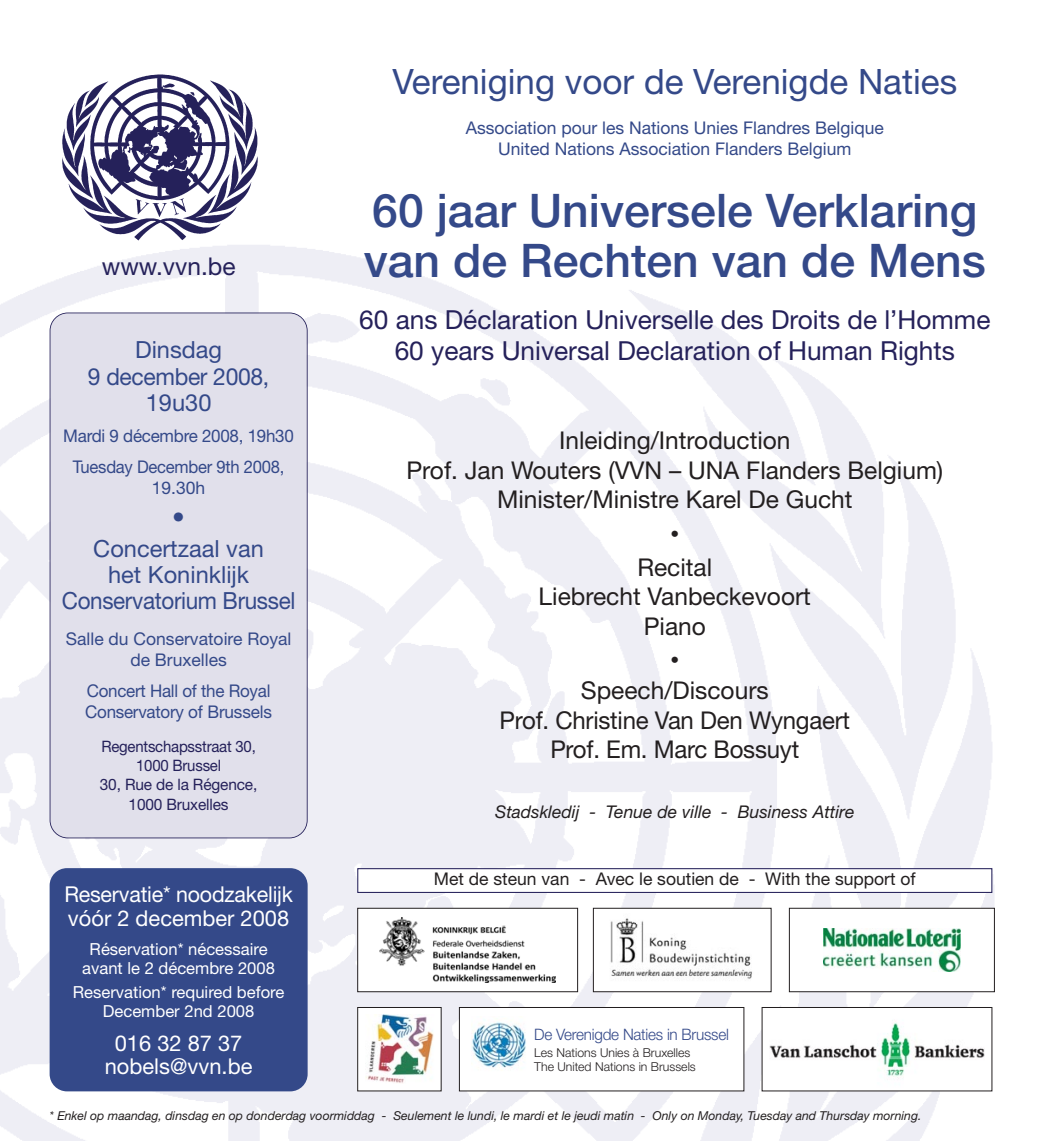
<style>
.page{position:relative;width:1042px;height:1141px;background:#fff}
.page>*{position:absolute;margin:0;border:0;box-sizing:border-box;transform-origin:0 0}
.t1{font:500 46.38px/50.8px "Helvetica Neue LT Std";color:#344989}
.t2{font:35px "Helvetica Neue LT Std";color:#344989}
.t3{font:26.25px/31.5px "Helvetica Neue LT Std";color:#25215a;text-align:center}
.t4{font:25.38px "Helvetica Neue LT Std";color:#344989}
.t5{font:24.5px/29.4px "Helvetica Neue LT Std";color:#231f20;text-align:center}
.t6{font:24.5px "Helvetica Neue LT Std";color:#25215a}
.t7{font:23.62px/26.2px "Helvetica Neue LT Std";color:#344989;text-align:center}
.t8{font:21.88px/23.6px "Helvetica Neue LT Std";color:#fff}
.t9{font:17.5px/21px "Helvetica Neue LT Std";color:#344989;text-align:center}
.t10{font:17.5px "Helvetica Neue LT Std";color:#231f20}
.t11{font:italic 17.5px "Helvetica Neue LT Std";color:#231f20}
.t12{font:16.62px/19.2px "Helvetica Neue LT Std";color:#fff;text-align:center}
.t13{font:15.75px/19.2px "Helvetica Neue LT Std";letter-spacing:-.015em;color:#25215a;text-align:center;scale:.95 1}
.t14{font:300 15.75px "Helvetica Neue LT Std";letter-spacing:-.015em;color:#344989}
.t15{font:italic 12.25px "Helvetica Neue LT Std";color:#231f20}
.t16{font:300 12.25px/14.7px "Helvetica Neue LT Std";color:#231f20}
</style>
<div class="page">
<img style="left:0;top:246px;width:995px;height:895px">
<img style="left:45px;top:74px;width:230px;height:181px">
<div style="left:358px;top:869px;width:633px;height:23px;background:#fff"></div>
<div style="left:357px;top:868px;width:635px;height:25px;border:1px solid #25215a"></div>
<div style="left:50px;top:313px;width:257px;height:524px;background:#e1e0eb;border-radius:17px"></div>
<div style="left:50px;top:313px;width:258px;height:525px;border:2px solid #25215a;border-radius:18px"></div>
<div style="left:358px;top:908px;width:219px;height:84px;background:#fff"></div>
<img style="left:380px;top:917px;width:175px;height:66px">
<div style="left:357px;top:908px;width:221px;height:84px;border:1px solid #231f20"></div>
<div style="left:593px;top:908px;width:178px;height:84px;background:#fff"></div>
<img style="left:610px;top:918px;width:142px;height:61px">
<div style="left:593px;top:908px;width:178px;height:84px;border:1px solid #231f20"></div>
<div style="left:358px;top:1007px;width:83px;height:84px;background:#fff"></div>
<img style="left:365px;top:1015px;width:69px;height:68px">
<div style="left:357px;top:1007px;width:84px;height:84px;border:1px solid #231f20"></div>
<div style="left:789px;top:908px;width:205px;height:84px;background:#fff"></div>
<img style="left:823px;top:928px;width:137px;height:44px">
<div style="left:789px;top:908px;width:206px;height:84px;border:1px solid #231f20"></div>
<div style="left:762px;top:1007px;width:230px;height:84px;background:#fff"></div>
<img style="left:769px;top:1022px;width:215px;height:57px">
<div style="left:761px;top:1007px;width:231px;height:84px;border:1px solid #231f20"></div>
<div style="left:459px;top:1007px;width:285px;height:84px;background:#fff"></div>
<div style="left:459px;top:1007px;width:285px;height:84px;border:1px solid #231f20"></div>
<div style="left:50px;top:868px;width:258px;height:223px;background:#344989;border-radius:17px"></div>
<img style="left:471px;top:1022px;width:55px;height:46px">
<h3 class="t6" style="left:102px;top:258px;width:135px">www.vvn.be</h3>
<h3 class="t7" style="left:88px;top:339px;width:183px">Dinsdag<br>9 december 2008,<br>19u30</h3>
<p class="t9" style="left:63px;top:422px;width:232px;line-height:31px">Mardi 9 décembre 2008, 19h30<br>Tuesday December 9th 2008,</p>
<p class="t9" style="left:152px;top:479px;width:55px">19.30h</p>
<h3 class="t4" style="left:172px;top:508px;width:14px">•</h3>
<h3 class="t7" style="left:62px;top:537px;width:235px">Concertzaal van<br>het Koninklijk<br>Conservatorium Brussel</h3>
<p class="t9" style="left:66px;top:630px;width:227px">Salle du Conservatoire Royal de Bruxelles</p>
<p class="t9" style="left:85px;top:682px;width:188px;text-align:left">Concert Hall of the Royal<br>Conservatory of Brussels</p>
<p class="t13" style="left:100px;top:738px;width:167px">Regentschapsstraat 30,<br>1000 Brussel<br>30, Rue de la Régence,<br>1000 Bruxelles</p>
<h2 class="t2" style="left:392px;top:69px;width:566px">Vereniging voor de Verenigde Naties</h2>
<p class="t9" style="left:466px;top:119px;width:420px">Association pour les Nations Unies Flandres Belgique<br>United Nations Association Flanders Belgium</p>
<h1 class="t1" style="left:364px;top:190px;width:624px">60 jaar Universele Verklaring van de Rechten van de Mens</h1>
<h3 class="t3" style="left:359px;top:306px;width:633px">60 ans Déclaration Universelle des Droits de l’Homme<br>60 years Universal Declaration of Human Rights</h3>
<h3 class="t5" style="left:406px;top:428px;width:538px">Inleiding/Introduction<br>Prof. Jan Wouters (VVN – UNA Flanders Belgium)<br>Minister/Ministre Karel De Gucht</h3>
<p class="t10" style="left:670px;top:527px;width:10px">•</p>
<h3 class="t5" style="left:539px;top:555px;width:274px">Recital<br>Liebrecht Vanbeckevoort<br>Piano</h3>
<p class="t10" style="left:670px;top:654px;width:10px">•</p>
<h3 class="t5" style="left:499px;top:678px;width:352px">Speech/Discours<br>Prof. Christine Van Den Wyngaert<br>Prof. Em. Marc Bossuyt</h3>
<p class="t11" style="left:495px;top:806px;width:361px">Stadskledij - Tenue de ville - Business Attire</p>
<p class="t10" style="left:434px;top:873px;width:483px">Met de steun van - Avec le soutien de - With the support of</p>
<p class="t8" style="left:64px;top:885px;width:230px">Reservatie* noodzakelijk vóór 2 december 2008</p>
<p class="t12" style="left:82px;top:941px;width:194px">Réservation* nécessaire avant le 2 décembre 2008</p>
<p class="t12" style="left:73px;top:984px;width:213px">Reservation* required before<br>December 2nd 2008</p>
<p class="t8" style="left:105px;top:1033px;width:149px;text-align:center">016 32 87 37 nobels@vvn.be</p>
<p class="t15" style="left:50px;top:1111px;width:873px">* Enkel op maandag, dinsdag en op donderdag voormiddag - Seulement le lundi, le mardi et le jeudi matin - Only on Monday, Tuesday and Thursday morning.</p>
<p class="t14" style="left:534px;top:1029px;width:196px">De Verenigde Naties in Brussel</p>
<p class="t16" style="left:534px;top:1046px;width:163px">Les Nations Unies à Bruxelles<br>The United Nations in Brussels</p>
</div>
